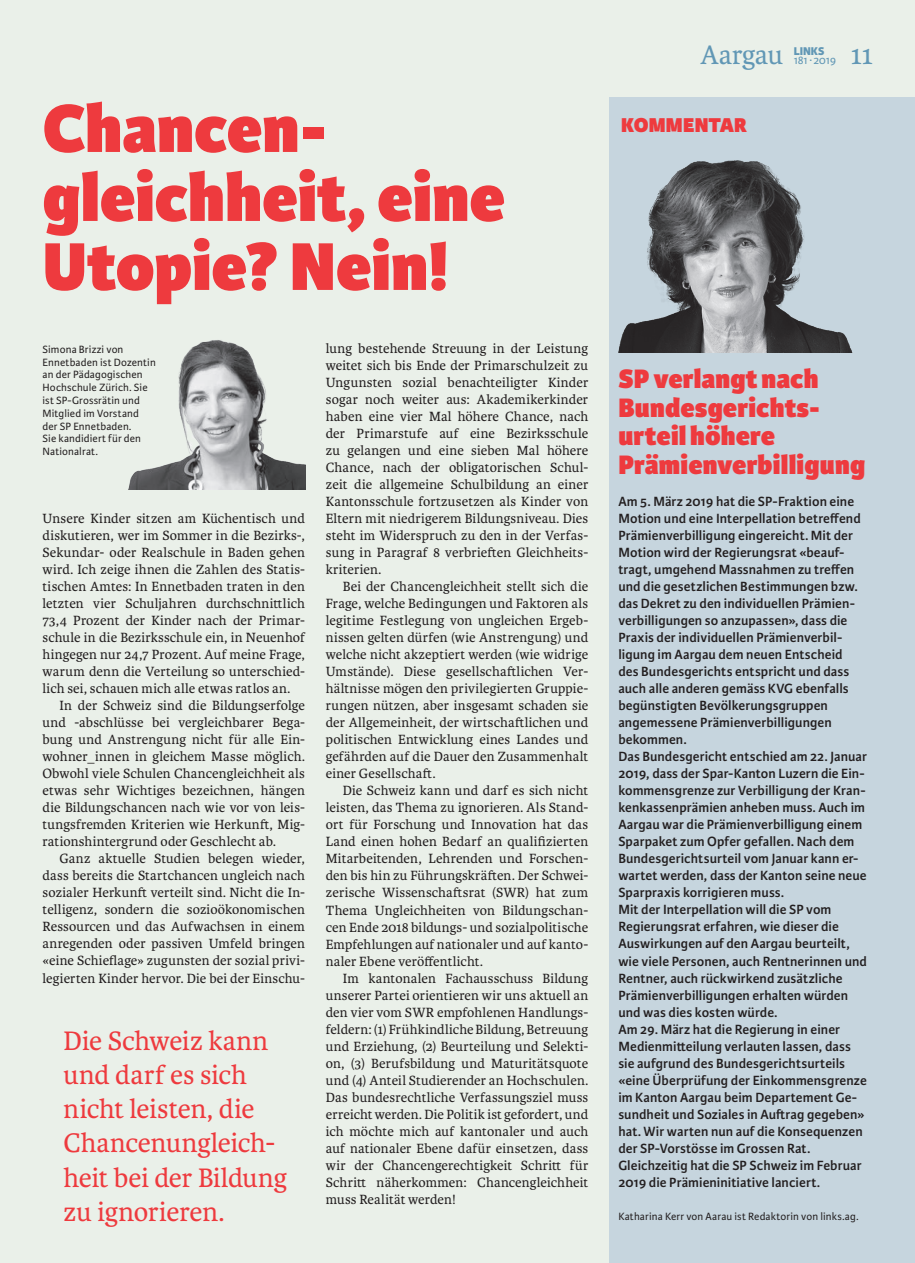
<style>
.page{position:relative;width:915px;height:1263px;background:#fff}
.page>*{position:absolute;margin:0;border:0;box-sizing:border-box;transform-origin:0 0}
.t1{font:800 72px/69px "Karmina Sans";color:#ee3a3e}
.t2{font:28.5px/34px "Karmina";letter-spacing:-.005em;color:#ee3a3e}
.t3{font:800 28.5px/28.5px "Karmina Sans";letter-spacing:.005em;color:#ee3a3e}
.t4{font:28.5px "Karmina";letter-spacing:-.005em;color:#6197b5}
.t5{font:800 21.3px "Karmina Sans";letter-spacing:.005em;color:#ee3a3e}
.t6{font:14.25px/17px "Karmina";letter-spacing:.01em;color:#231f20;text-align:justify}
.t7{font:600 14.25px/17px "Karmina Sans";letter-spacing:.005em;color:#231f20}
.t8{font:12px "Karmina Sans";letter-spacing:-.01em;color:#6197b5}
.t9{font:800 12px "Karmina Sans";color:#6197b5}
.t10{font:11.25px/12.8px "Karmina Sans";letter-spacing:.01em;color:#231f20}
</style>
<div class="page">
<div style="left:0;top:0;width:914px;height:1263px;background:#eaf0e9"></div>
<div style="left:609px;top:98px;width:305px;height:1165px;background:#c6d5de"></div>
<img style="left:128px;top:340px;width:177px;height:149px">
<img style="left:618px;top:160px;width:235px;height:193px">
<h1 class="t1" style="left:43px;top:97px;width:464px">Chancen&shy;gleichheit, eine<br>Utopie? Nein!</h1>
<p class="t6" style="left:326px;top:340px;width:264px">lung bestehende Streuung in der Leistung weitet sich bis Ende der Primarschulzeit zu Ungunsten sozial benachteiligter Kinder sogar noch weiter aus: Akademikerkinder haben eine vier Mal höhere Chance, nach der Primarstufe auf eine Bezirksschule zu gelangen und eine sieben Mal höhere Chance, nach der obligatorischen Schul&shy;zeit die allgemeine Schulbildung an einer Kantonsschule fortzusetzen als Kinder von Eltern mit niedrigerem Bildungsniveau. Dies steht im Widerspruch zu den in der Verfas&shy;sung in Paragraf 8 verbrieften Gleichheits&shy;kriterien.</p>
<p class="t6" style="left:326px;top:578px;width:264px;text-indent:17px">Bei der Chancengleichheit stellt sich die Frage, welche Bedingungen und Faktoren als legitime Festlegung von ungleichen Ergeb&shy;nissen gelten dürfen (wie Anstrengung) und welche nicht akzeptiert werden (wie widrige Umstände). Diese gesellschaftlichen Ver&shy;hältnisse mögen den privilegierten Gruppie&shy;rungen nützen, aber insgesamt schaden sie der Allgemeinheit, der wirtschaftlichen und politischen Entwicklung eines Landes und gefährden auf die Dauer den Zusammenhalt einer Gesellschaft.</p>
<p class="t6" style="left:326px;top:782px;width:264px;text-indent:17px">Die Schweiz kann und darf es sich nicht leisten, das Thema zu ignorieren. Als Stand&shy;ort für Forschung und Innovation hat das Land einen hohen Bedarf an qualifizierten Mitarbeitenden, Lehrenden und Forschen&shy;den bis hin zu Führungskräften. Der Schwei&shy;zerische Wissenschaftsrat (SWR) hat zum Thema Ungleichheiten von Bildungschan&shy;cen Ende 2018 bildungs- und sozialpolitische Empfehlungen auf nationaler und auf kanto&shy;naler Ebene veröffentlicht.</p>
<p class="t6" style="left:326px;top:970px;width:264px;text-indent:17px">Im kantonalen Fachausschuss Bildung unserer Partei orientieren wir uns aktuell an den vier vom SWR empfohlenen Handlungs&shy;feldern: (1) Frühkindliche Bildung, Betreuung und Erziehung, (2) Beurteilung und Selekti&shy;on, (3) Berufsbildung und Maturitätsquote und (4) Anteil Studierender an Hochschulen.<br>Das bundesrechtliche Verfassungsziel muss erreicht werden. Die Politik ist gefordert, und ich möchte mich auf kantonaler und auch auf nationaler Ebene dafür einsetzen, dass wir der Chancengerechtigkeit Schritt für Schritt näherkommen: Chancengleichheit muss Realität werden!</p>
<p class="t10" style="left:43px;top:343px;width:115px">Simona Brizzi von<br>Ennetbaden ist Dozentin an der Pädagogischen<br>Hochschule Zürich. Sie ist SP-Grossrätin und<br>Mitglied im Vorstand der SP Ennetbaden.<br>Sie kandidiert für den<br>Nationalrat.</p>
<p class="t6" style="left:43px;top:510px;width:264px">Unsere Kinder sitzen am Küchentisch und diskutieren, wer im Sommer in die Bezirks-, Sekundar- oder Realschule in Baden gehen wird. Ich zeige ihnen die Zahlen des Statis&shy;tischen Amtes: In Ennetbaden traten in den letzten vier Schuljahren durchschnittlich 73,4 Prozent der Kinder nach der Primar&shy;schule in die Bezirksschule ein, in Neuenhof hingegen nur 24,7 Prozent. Auf meine Frage, warum denn die Verteilung so unterschied&shy;lich sei, schauen mich alle etwas ratlos an.</p>
<p class="t6" style="left:43px;top:697px;width:264px;text-indent:17px">In der Schweiz sind die Bildungserfolge und -abschlüsse bei vergleichbarer Bega&shy;bung und Anstrengung nicht für alle Ein&shy;wohner_innen in gleichem Masse möglich.<br>Obwohl viele Schulen Chancengleichheit als etwas sehr Wichtiges bezeichnen, hängen die Bildungschancen nach wie vor von leis&shy;tungsfremden Kriterien wie Herkunft, Mig&shy;rationshintergrund oder Geschlecht ab.</p>
<p class="t6" style="left:43px;top:850px;width:264px;text-indent:17px">Ganz aktuelle Studien belegen wieder, dass bereits die Startchancen ungleich nach sozialer Herkunft verteilt sind. Nicht die In&shy;telligenz, sondern die sozioökonomischen Ressourcen und das Aufwachsen in einem anregenden oder passiven Umfeld bringen «eine Schieflage» zugunsten der sozial privi&shy;legierten Kinder hervor. Die bei der Einschu-</p>
<h2 class="t2" style="left:64px;top:1024px;width:225px">Die Schweiz kann und darf es sich nicht leisten, die<br>Chancenungleich&shy;heit bei der Bildung zu ignorieren.</h2>
<h2 class="t4" style="left:700px;top:39px;width:84px">Aargau</h2>
<p class="t9" style="left:793px;top:44px;width:32px">LINKS</p>
<p class="t8" style="left:793px;top:53px;width:44px">181∙ 2019</p>
<h2 class="t4" style="left:850px;top:39px;width:24px">11</h2>
<h3 class="t5" style="left:621px;top:112px;width:127px">KOMMENTAR</h3>
<h2 class="t3" style="left:618px;top:366px;width:248px">SP verlangt nach<br>Bundesgerichts&shy;urteil höhere<br>Prämienverbilligung</h2>
<p class="t7" style="left:618px;top:493px;width:250px">Am 5. März 2019 hat die SP-Fraktion eine Motion und eine Interpellation betreffend Prämienverbilligung eingereicht. Mit der Motion wird der Regierungsrat «beauf&shy;tragt, umgehend Massnahmen zu treffen und die gesetzlichen Bestimmungen bzw. das Dekret zu den individuellen Prämien&shy;verbilligungen so anzupassen», dass die Praxis der individuellen Prämienverbil&shy;ligung im Aargau dem neuen Entscheid<br>des Bundesgerichts entspricht und dass auch alle anderen gemäss KVG ebenfalls begünstigten Bevölkerungsgruppen angemessene Prämienverbilligungen bekommen.<br>Das Bundesgericht entschied am 22. Januar 2019, dass der Spar-Kanton Luzern die Ein&shy;kommensgrenze zur Verbilligung der Kran&shy;kenkassenprämien anheben muss. Auch im Aargau war die Prämienverbilligung einem Sparpaket zum Opfer gefallen. Nach dem Bundesgerichtsurteil vom Januar kann er&shy;wartet werden, dass der Kanton seine neue Sparpraxis korrigieren muss.<br>Mit der Interpellation will die SP vom Regierungsrat erfahren, wie dieser die Auswirkungen auf den Aargau beurteilt, wie viele Personen, auch Rentnerinnen und Rentner, auch rückwirkend zusätzliche Prämienverbilligungen erhalten würden und was dies kosten würde.<br>Am 29. März hat die Regierung in einer Medienmitteilung verlauten lassen, dass sie aufgrund des Bundesgerichtsurteils «eine Überprüfung der Einkommensgrenze im Kanton Aargau beim Departement Ge&shy;sundheit und Soziales in Auftrag gegeben» hat. Wir warten nun auf die Konsequenzen der SP-Vorstösse im Grossen Rat.<br>Gleichzeitig hat die SP Schweiz im Februar 2019 die Prämieninitiative lanciert.</p>
<p class="t10" style="left:618px;top:1211px;width:241px">Katharina Kerr von Aarau ist Redaktorin von links.ag.</p>
</div>
